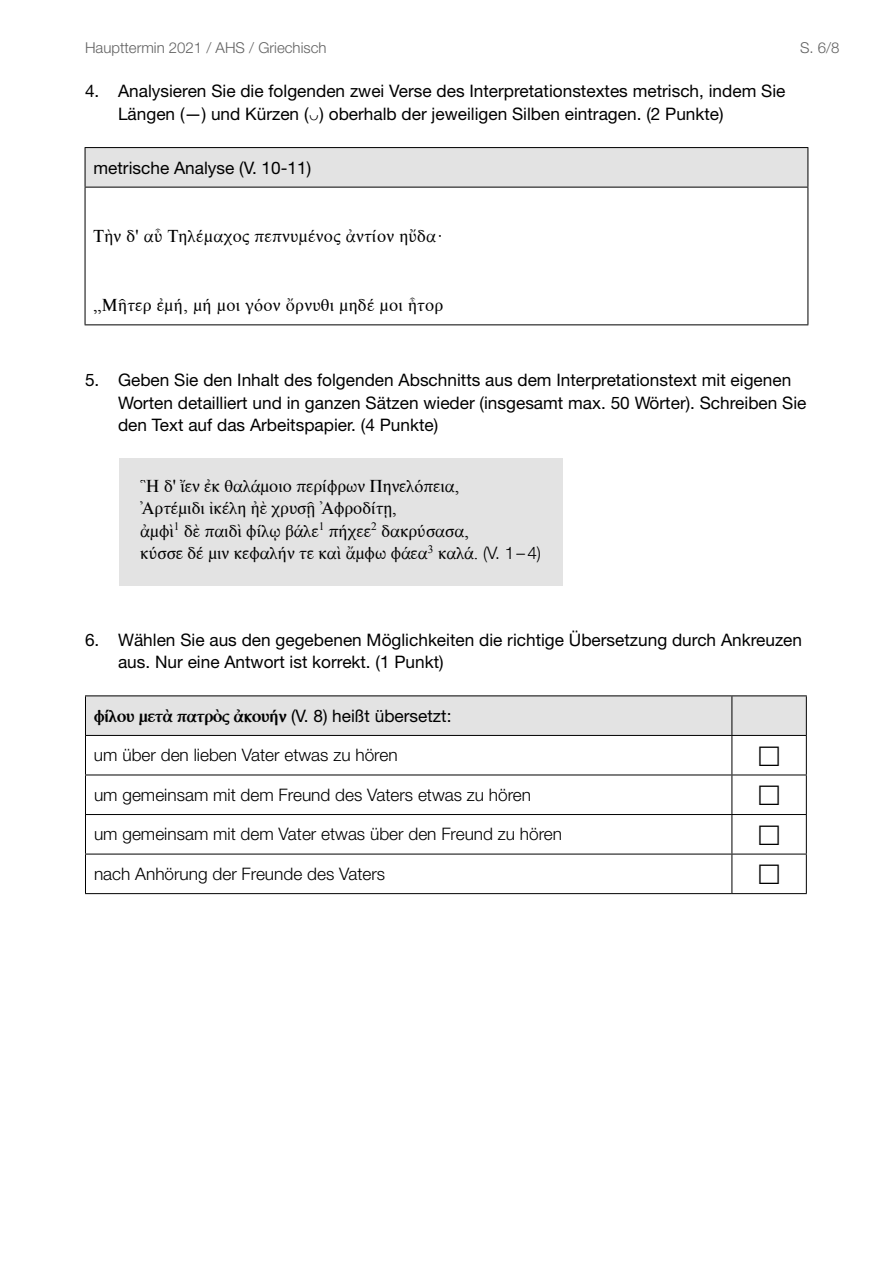
<style>
.page{position:relative;width:893px;height:1263px;background:#fff}
.page>*{position:absolute;margin:0;border:0;box-sizing:border-box;transform-origin:0 0}
.t1{font:18px/22.5px "Aisa Unicode";color:#000}
.t2{font:18px "Aisa Unicode";letter-spacing:.02em;color:#000}
.t3{font:700 18px "Aisa Unicode";color:#000}
.t4{font:17.25px/22.5px "Helvetica Neue LT Pro";color:#000}
.t5{font:300 17.25px "Helvetica Neue LT Std";color:#000}
.t6{font:17.25px "Helvetica Neue LT Std";color:#000}
.t7{font:300 15px "Helvetica Neue LT Std";color:#626262}
.s1{font-family:"DejaVu Sans";font-weight:200;font-size:18px}
.s2{font-family:"Helvetica Neue LT Pro";font-weight:300;font-size:17.25px}
.s3{font-family:"Helvetica Neue LT Std";font-weight:400;font-size:17.25px}
</style>
<div class="page">
<div style="left:119px;top:458px;width:443px;height:128px;background:#e3e3e3"></div>
<div style="left:85px;top:148px;width:723px;height:39px;background:#e3e3e3"></div>
<hr style="left:85px;top:147px;width:723px;height:1px;background:#000">
<hr style="left:85px;top:148px;width:1px;height:39px;background:#000">
<hr style="left:807px;top:148px;width:1px;height:39px;background:#000">
<hr style="left:85px;top:187px;width:723px;height:1px;background:#000">
<hr style="left:85px;top:188px;width:1px;height:136px;background:#000">
<hr style="left:807px;top:188px;width:1px;height:136px;background:#000">
<hr style="left:85px;top:324px;width:723px;height:1px;background:#000">
<div style="left:86px;top:696px;width:720px;height:39px;background:#e3e3e3"></div>
<hr style="left:732px;top:774px;width:75px;height:1px;background:#000">
<hr style="left:732px;top:814px;width:75px;height:1px;background:#000">
<hr style="left:732px;top:854px;width:75px;height:1px;background:#000">
<hr style="left:732px;top:893px;width:75px;height:1px;background:#000">
<hr style="left:85px;top:695px;width:647px;height:1px;background:#000">
<hr style="left:85px;top:696px;width:1px;height:39px;background:#000">
<hr style="left:732px;top:695px;width:75px;height:1px;background:#000">
<hr style="left:731px;top:696px;width:1px;height:39px;background:#000">
<hr style="left:806px;top:696px;width:1px;height:39px;background:#000">
<hr style="left:85px;top:735px;width:647px;height:1px;background:#000">
<hr style="left:85px;top:736px;width:1px;height:38px;background:#000">
<hr style="left:732px;top:735px;width:75px;height:1px;background:#000">
<hr style="left:731px;top:736px;width:1px;height:38px;background:#000">
<hr style="left:806px;top:736px;width:1px;height:38px;background:#000">
<hr style="left:85px;top:774px;width:647px;height:1px;background:#000">
<hr style="left:85px;top:775px;width:1px;height:39px;background:#000">
<hr style="left:731px;top:775px;width:1px;height:39px;background:#000">
<hr style="left:806px;top:775px;width:1px;height:39px;background:#000">
<hr style="left:85px;top:814px;width:647px;height:1px;background:#000">
<hr style="left:85px;top:815px;width:1px;height:39px;background:#000">
<hr style="left:731px;top:815px;width:1px;height:39px;background:#000">
<hr style="left:806px;top:815px;width:1px;height:39px;background:#000">
<hr style="left:85px;top:854px;width:647px;height:1px;background:#000">
<hr style="left:85px;top:854px;width:1px;height:39px;background:#000">
<hr style="left:731px;top:854px;width:1px;height:39px;background:#000">
<hr style="left:806px;top:854px;width:1px;height:39px;background:#000">
<hr style="left:85px;top:893px;width:647px;height:1px;background:#000">
<p class="t7" style="left:85px;top:39px;width:243px">Haupttermin 2021 / AHS / Griechisch</p>
<p class="t7" style="left:800px;top:39px;width:41px">S. 6/8</p>
<p class="t4" style="left:118px;top:80px;width:669px;text-indent:-33px">4. Analysieren Sie die folgenden zwei Verse des Interpretationstextes metrisch, indem Sie<br>Längen (—) und Kürzen (<span class="s1">ᴗ</span>) oberhalb der jeweiligen Silben eintragen. (2 Punkte)</p>
<p class="t6" style="left:94px;top:157px;width:219px">metrische Analyse (V. 10-11)</p>
<p class="t2" style="left:94px;top:227px;width:349px">Τὴν δ' αὖ Τηλέμαχος πεπνυμένος ἀντίον ηὔδα·</p>
<p class="t2" style="left:94px;top:296px;width:351px">„Μῆτερ ἐμή, μή μοι γόον ὄρνυθι μηδέ μοι ἦτορ</p>
<p class="t4" style="left:118px;top:368px;width:690px;text-indent:-33px">5. Geben Sie den Inhalt des folgenden Abschnitts aus dem Interpretationstext mit eigenen<br>Worten detailliert und in ganzen Sätzen wieder (insgesamt max. 50 Wörter). Schreiben Sie den Text auf das Arbeitspapier. (4 Punkte)</p>
<p class="t1" style="left:140px;top:476px;width:402px">Ἣ δ' ἴεν ἐκ θαλάμοιο περίφρων Πηνελόπεια,<br>Ἀρτέμιδι ἰκέλη ἠὲ χρυσῇ Ἀφροδίτῃ,<br>ἀμφὶ<sup>1</sup> δὲ παιδὶ φίλῳ βάλε<sup>1</sup> πήχεε<sup>2</sup> δακρύσασα,<br>κύσσε δέ μιν κεφαλήν τε καὶ ἄμφω φάεα<sup>3</sup> καλά. <span class="s2">(V. 1–4)</span></p>
<p class="t4" style="left:118px;top:628px;width:686px;text-indent:-33px">6. Wählen Sie aus den gegebenen Möglichkeiten die richtige Übersetzung durch Ankreuzen aus. Nur eine Antwort ist korrekt. (1 Punkt)</p>
<p class="t3" style="left:94px;top:707px;width:359px">φίλου μετὰ πατρὸς ἀκουήν <span class="s3">(V. 8) heißt übersetzt:</span></p>
<p class="t5" style="left:94px;top:745px;width:305px">um über den lieben Vater etwas zu hören</p>
<p class="t5" style="left:94px;top:784px;width:439px">um gemeinsam mit dem Freund des Vaters etwas zu hören</p>
<p class="t5" style="left:94px;top:824px;width:470px">um gemeinsam mit dem Vater etwas über den Freund zu hören</p>
<p class="t5" style="left:94px;top:863px;width:293px">nach Anhörung der Freunde des Vaters</p>
</div>
